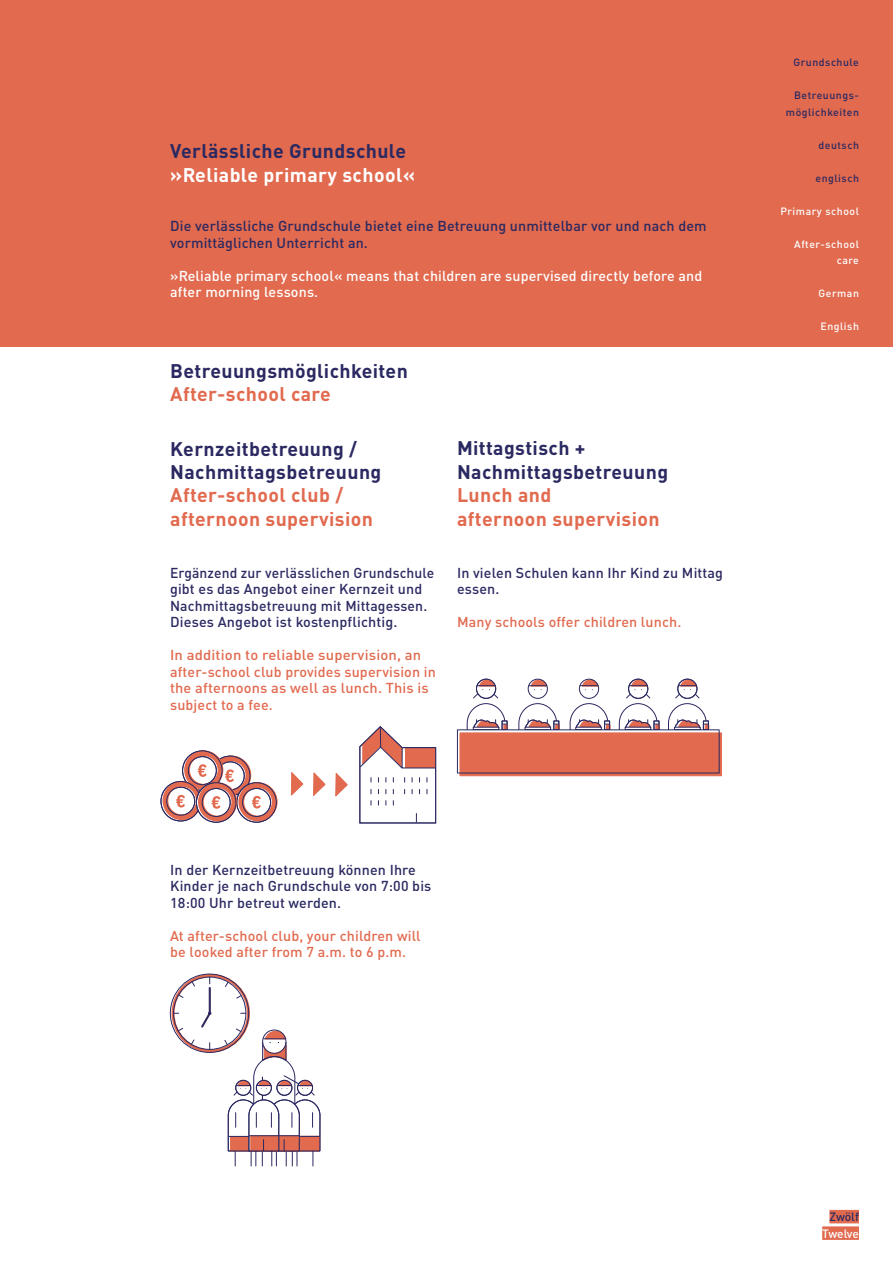
<style>
.page{position:relative;width:893px;height:1263px;background:#fff}
.page>*{position:absolute;margin:0;border:0;box-sizing:border-box;transform-origin:0 0}
.t1{font:700 19.5px/23.4px "DIN Pro";letter-spacing:.02em;color:#2b2961}
.t2{font:700 19.5px/23.4px "DIN Pro";letter-spacing:.02em;color:#e16a4f}
.t3{font:700 19.5px "DIN Pro";letter-spacing:.02em;color:#fff}
.t4{font:500 14.25px/16.5px "DIN Pro";letter-spacing:.01em;color:#2b2961}
.t5{font:500 14.25px/16.5px "DIN Pro";letter-spacing:.01em;color:#e16a4f;scale:1.04 1}
.t6{font:500 14.25px/16.5px "DIN Pro";letter-spacing:.01em;color:#e16a4f}
.t7{font:500 14.25px/16.5px "DIN Pro";letter-spacing:.01em;color:#fff}
.t8{font:500 12px "DIN Pro";letter-spacing:-.01em;color:#fff}
.t9{font:500 12px "DIN Pro";letter-spacing:-.005em;color:#2b2961}
.t10{font:500 10.5px/16.5px "DIN Pro";letter-spacing:.05em;color:#2b2961;text-align:right}
.t11{font:500 10.5px/16.5px "DIN Pro";letter-spacing:.05em;color:#fff;text-align:right}
</style>
<div class="page">
<div style="left:0;top:0;width:893px;height:346px;background:#e16a4f"></div>
<svg style="left:172px;top:974px;width:149px;height:192px"></svg>
<svg style="left:359px;top:726px;width:78px;height:98px"></svg>
<svg style="left:335px;top:773px;width:13px;height:24px"></svg>
<svg style="left:291px;top:772px;width:12px;height:24px"></svg>
<svg style="left:313px;top:772px;width:13px;height:24px"></svg>
<div style="left:236px;top:782px;width:41px;height:41px;border:1px solid #2b2961;border-radius:50%"></div>
<div style="left:161px;top:781px;width:40px;height:40px;border:1px solid #2b2961;border-radius:50%"></div>
<div style="left:196px;top:782px;width:40px;height:41px;border:1px solid #2b2961;border-radius:50%"></div>
<svg style="left:163px;top:750px;width:115px;height:71px"></svg>
<div style="left:528px;top:679px;width:20px;height:20px;border:1px solid #2b2961;border-radius:50%"></div>
<div style="left:579px;top:679px;width:20px;height:20px;border:1px solid #2b2961;border-radius:50%"></div>
<svg style="left:528px;top:679px;width:19px;height:11px"></svg>
<svg style="left:580px;top:679px;width:18px;height:11px"></svg>
<svg style="left:466px;top:679px;width:42px;height:50px"></svg>
<svg style="left:518px;top:703px;width:42px;height:26px"></svg>
<svg style="left:569px;top:703px;width:41px;height:26px"></svg>
<svg style="left:618px;top:679px;width:42px;height:50px"></svg>
<svg style="left:668px;top:679px;width:41px;height:50px"></svg>
<div style="left:458px;top:730px;width:261px;height:43px;background:linear-gradient(to right,#eda595,#eda595)"></div>
<div style="left:460px;top:733px;width:262px;height:43px;background:#e16a4f"></div>
<div style="left:457px;top:729px;width:263px;height:44px;border:1px solid #2b2961"></div>
<div style="left:829px;top:1210px;width:30px;height:13px;background:#e16a4f"></div>
<div style="left:822px;top:1226px;width:37px;height:14px;background:#e16a4f"></div>
<h1 class="t1" style="left:170px;top:138px;width:238px">Verlässliche Grundschule</h1>
<h1 class="t3" style="left:170px;top:159px;width:246px">»Reliable primary school«</h1>
<p class="t4" style="left:170px;top:217px;width:538px">Die verlässliche Grundschule bietet eine Betreuung unmittelbar vor und nach dem vormittäglichen Unterricht an.</p>
<p class="t7" style="left:170px;top:266px;width:534px">»Reliable primary school« means that children are supervised directly before and after morning lessons.</p>
<h1 class="t1" style="left:170px;top:358px;width:239px">Betreuungsmöglichkeiten</h1>
<h1 class="t2" style="left:170px;top:381px;width:162px">After-school care</h1>
<h1 class="t1" style="left:170px;top:436px;width:213px">Kernzeitbetreuung /<br>Nachmittagsbetreuung</h1>
<h1 class="t2" style="left:170px;top:482px;width:204px">After-school club / afternoon supervision</h1>
<p class="t4" style="left:170px;top:563px;width:266px">Ergänzend zur verlässlichen Grundschule gibt es das Angebot einer Kernzeit und Nachmittagsbetreuung mit Mittagessen.<br>Dieses Angebot ist kostenpflichtig.</p>
<p class="t5" style="left:170px;top:646px;width:257px">In addition to reliable supervision, an after-school club provides supervision in the afternoons as well as lunch. This is subject to a fee.</p>
<h1 class="t1" style="left:457px;top:435px;width:213px">Mittagstisch +<br>Nachmittagsbetreuung</h1>
<h1 class="t2" style="left:457px;top:482px;width:204px">Lunch and<br>afternoon supervision</h1>
<p class="t4" style="left:457px;top:563px;width:267px">In vielen Schulen kann Ihr Kind zu Mittag essen.</p>
<p class="t6" style="left:457px;top:613px;width:226px">Many schools offer children lunch.</p>
<p class="t10" style="left:793px;top:53px;width:67px">Grundschule</p>
<p class="t10" style="left:786px;top:86px;width:74px">Betreuungs&shy;möglichkeiten</p>
<p class="t10" style="left:818px;top:136px;width:42px">deutsch</p>
<p class="t10" style="left:815px;top:169px;width:45px">englisch</p>
<p class="t11" style="left:780px;top:202px;width:80px">Primary school</p>
<p class="t11" style="left:794px;top:235px;width:66px">After-school care</p>
<p class="t11" style="left:818px;top:284px;width:42px">German</p>
<p class="t11" style="left:820px;top:317px;width:40px">English</p>
<p class="t4" style="left:170px;top:860px;width:263px">In der Kernzeitbetreuung können Ihre<br>Kinder je nach Grundschule von 7:00 bis<br>18:00 Uhr betreut werden.</p>
<p class="t6" style="left:170px;top:926px;width:252px">At after-school club, your children will be looked after from 7 a.m. to 6 p.m.</p>
<p class="t9" style="left:829px;top:1207px;width:31px">Zwölf</p>
<p class="t8" style="left:822px;top:1224px;width:38px">Twelve</p>
</div>
